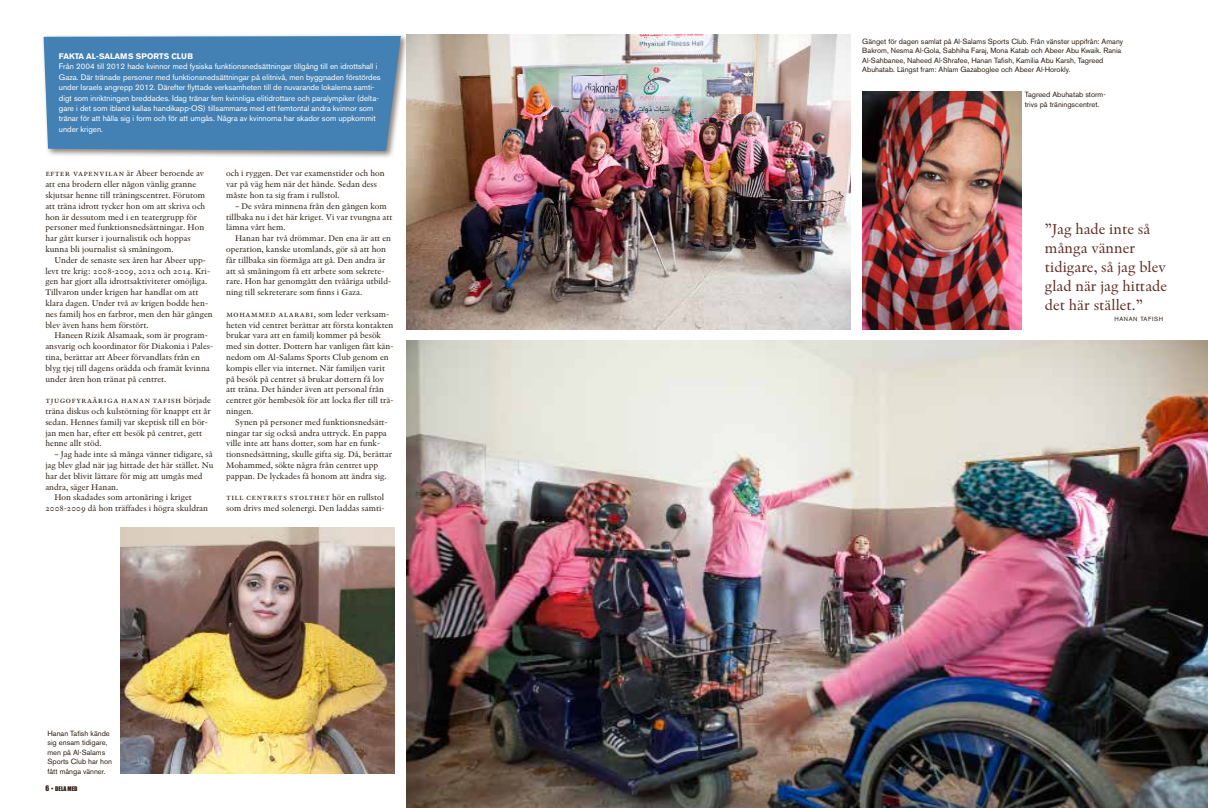
<style>
.page{position:relative;width:1208px;height:808px;background:#fff}
.page>*{position:absolute;margin:0;border:0;box-sizing:border-box;transform-origin:0 0}
.t1{font:15px/19px "Indigo Regular Os F";color:#622c26}
.t2{font:8.6px/10.8px "Indigo Regular Os F";color:#2d1f11}
.t3{font:8.6px "Indigo Regular SC";color:#2d1f11}
.t4{font:8px/10.4px "Akzidenz Grotesk BE";color:#fff}
.t5{font:700 8px "Akzidenz Grotesk BE";color:#fff}
.t6{font:7.5px/9.5px "Akzidenz Grotesk BE";color:#2d1f11}
.t7{font:6px "Akzidenz Grotesk BE";letter-spacing:.1em;color:#2d1f11}
.t8{font:5.9px "Impact";color:#2d1f11}
.s1{font-family:"Indigo Regular SC"}
.s2{font-family:"Indigo Regular Os F"}
.s3{font-size:7px}
.s4{font-family:"Akzidenz Grotesk BE";font-size:7px}
</style>
<div class="page">
<div style="left:41px;top:33px;width:368px;height:126px;background:#2d1f11;opacity:.55"></div>
<div style="left:44px;top:36px;width:357px;height:115px;background:#4381b4"></div>
<img style="left:120px;top:528px;width:275px;height:246px">
<img style="left:407px;top:34px;width:443px;height:296px">
<img style="left:862px;top:91px;width:159px;height:239px">
<img style="left:407px;top:340px;width:801px;height:468px">
<p class="t5" style="left:59px;top:52px;width:136px">FAKTA AL-SALAMS SPORTS CLUB</p>
<p class="t4" style="left:59px;top:61px;width:323px">Från 2004 till 2012 hade kvinnor med fysiska funktionsnedsättningar tillgång till en idrottshall i Gaza. Där tränade personer med funktionsnedsättningar på elitnivå, men byggnaden förstördes under Israels angrepp 2012. Därefter flyttade verksamheten till de nuvarande lokalerna samti&shy;digt som inriktningen breddades. Idag tränar fem kvinnliga elitidrottare och paralympiker (delta&shy;gare i det som ibland kallas handikapp-OS) tillsammans med ett femtontal andra kvinnor som tränar för att hålla sig i form och för att umgås. Några av kvinnorna har skador som uppkommit under krigen.</p>
<p class="t2" style="left:45px;top:168px;width:161px"><span class="s1">efter vapenvilan</span> är Abeer beroende av att ena brodern eller någon vänlig granne skjutsar henne till träningscentret. Förutom att träna idrott tycker hon om att skriva och hon är dessutom med i en teatergrupp för personer med funktionsnedsättningar. Hon har gått kurser i journalistik och hoppas kunna bli journalist så småningom.</p>
<p class="t2" style="left:45px;top:255px;width:169px;text-indent:9px">Under de senaste sex åren har Abeer upp&shy;levt tre krig: 2008-2009, 2012 och 2014. Kri&shy;gen har gjort alla idrottsaktiviteter omöjliga.<br>Tillvaron under krigen har handlat om att klara dagen. Under två av krigen bodde hen&shy;nes familj hos en farbror, men den här gången blev även hans hem förstört.</p>
<p class="t2" style="left:45px;top:330px;width:169px;text-indent:9px">Haneen Rizik Alsamaak, som är program&shy;ansvarig och koordinator för Diakonia i Pales&shy;tina, berättar att Abeer förvandlats från en blyg tjej till dagens orädda och framåt kvinna under åren hon tränat på centret.</p>
<p class="t3" style="left:45px;top:395px;width:167px">tjugofyraåriga hanan tafish <span class="s2">började</span></p>
<p class="t2" style="left:45px;top:406px;width:167px">träna diskus och kulstötning för knappt ett år sedan. Hennes familj var skeptisk till en bör&shy;jan men har, efter ett besök på centret, gett henne allt stöd.</p>
<p class="t2" style="left:54px;top:449px;width:160px">– Jag hade inte så många vänner tidigare, så</p>
<p class="t2" style="left:45px;top:460px;width:170px">jag blev glad när jag hittade det här stället. Nu</p>
<p class="t2" style="left:45px;top:471px;width:159px">har det blivit lättare för mig att umgås med</p>
<p class="t2" style="left:45px;top:481px;width:74px">andra, säger Hanan.</p>
<p class="t2" style="left:54px;top:492px;width:139px">Hon skadades som artonåring i kriget</p>
<p class="t2" style="left:45px;top:503px;width:164px">2008-2009 då hon träffades i högra skuldran</p>
<p class="t2" style="left:226px;top:168px;width:160px">och i ryggen. Det var examenstider och hon var på väg hem när det hände. Sedan dess måste hon ta sig fram i rullstol.</p>
<p class="t2" style="left:226px;top:201px;width:168px;text-indent:9px">– De svåra minnena från den gången kom tillbaka nu i det här kriget. Vi var tvungna att lämna vårt hem.</p>
<p class="t2" style="left:226px;top:233px;width:166px;text-indent:9px">Hanan har två drömmar. Den ena är att en operation, kanske utomlands, gör så att hon får tillbaka sin förmåga att gå. Den andra är att så småningom få ett arbete som sekrete&shy;rare. Hon har genomgått den tvååriga utbild&shy;ning till sekreterare som finns i Gaza.</p>
<p class="t3" style="left:226px;top:309px;width:165px">mohammed alarabi, <span class="s2">som leder verksam-</span></p>
<p class="t2" style="left:226px;top:319px;width:169px">heten vid centret berättar att första kontakten brukar vara att en familj kommer på besök med sin dotter. Dottern har vanligen fått kän&shy;nedom om Al-Salams Sports Club genom en kompis eller via internet. När familjen varit på besök på centret så brukar dottern få lov att träna. Det händer även att personal från centret gör hembesök för att locka fler till trä&shy;ningen.</p>
<p class="t2" style="left:226px;top:417px;width:168px;text-indent:9px">Synen på personer med funktionsnedsätt&shy;ningar tar sig också andra uttryck. En pappa ville inte att hans dotter, som har en funk&shy;tionsnedsättning, skulle gifta sig. Då, berättar Mohammed, sökte några från centret upp pappan. De lyckades få honom att ändra sig.</p>
<p class="t3" style="left:226px;top:493px;width:159px">till centrets stolthet <span class="s2">hör en rullstol</span></p>
<p class="t2" style="left:226px;top:503px;width:160px">som drivs med solenergi. Den laddas samti-</p>
<p class="t6" style="left:47px;top:729px;width:66px">Hanan Tafish kände sig ensam tidigare, men på Al-Salams<br>Sports Club har hon fått många vänner.</p>
<p class="t8" style="left:45px;top:784px;width:33px"><span class="s3">6</span> <span class="s4">•</span> DELA MED</p>
<p class="t6" style="left:862px;top:36px;width:262px">Gänget för dagen samlat på Al-Salams Sports Club. Från vänster uppifrån: Amany Bakrom, N esma Al-Gola, Sabhiha Faraj, Mona Katab och Abeer Abu Kwaik. Rania Al-Sahbanee, N aheed Al-Shrafee, Hanan Tafish, Kamilia Abu Karsh, Tagreed Abuhatab. Längst fram: Ahlam Gazaboglee och Abeer Al-Horokly.</p>
<p class="t6" style="left:1024px;top:90px;width:82px">Tagreed Abuhatab storm&shy;trivs på träningscentret.</p>
<h1 class="t1" style="left:1045px;top:220px;width:124px">”Jag hade inte så många vänner tidigare, så jag blev glad när jag hittade det här stället.”</h1>
<p class="t7" style="left:1114px;top:315px;width:42px">hanan tafish</p>
</div>
